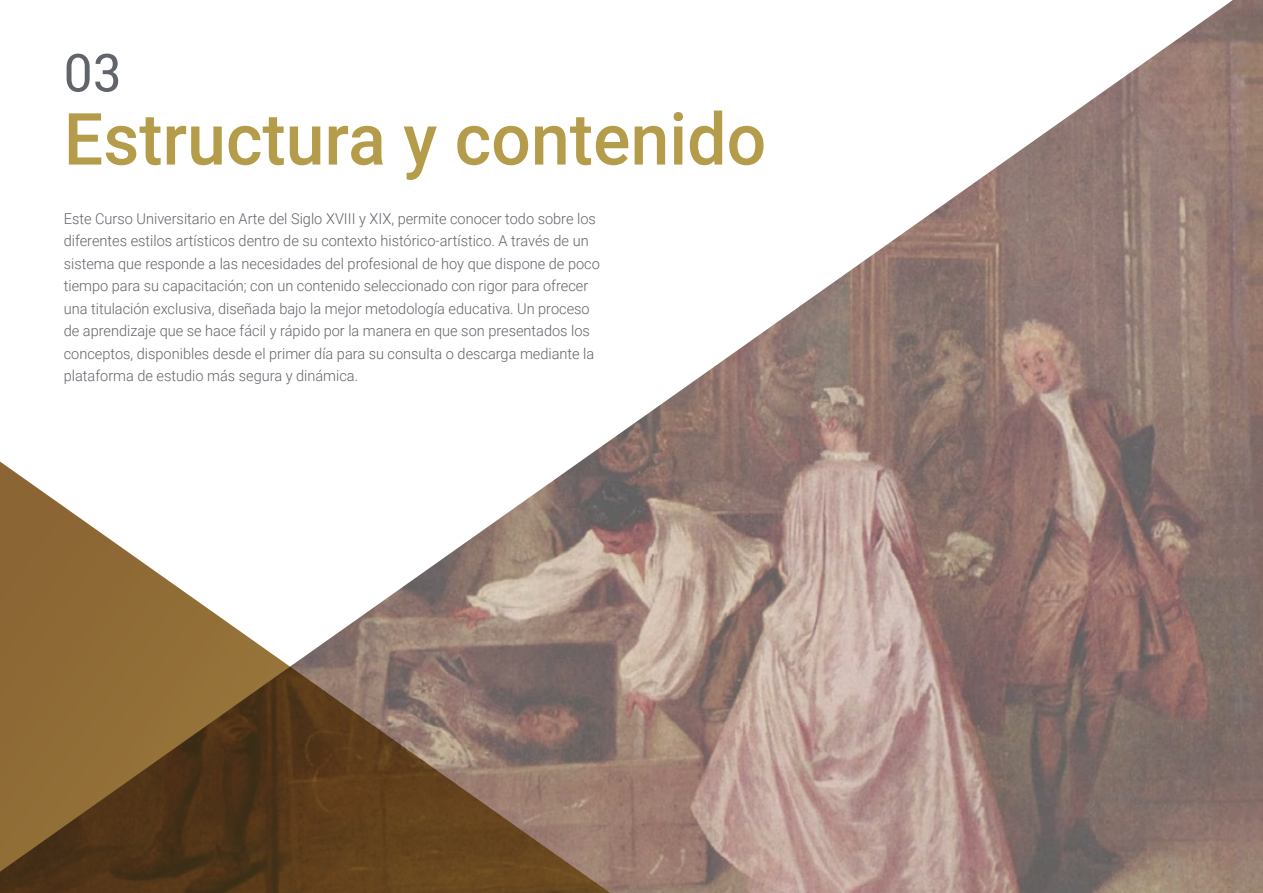
<style>
.page{position:relative;width:1263px;height:893px;background:#fff}
.page>*{position:absolute;margin:0;border:0;box-sizing:border-box;transform-origin:0 0}
.t1{font:500 72px "Roboto";color:#b49c4b}
.t2{font:52.5px "Roboto";color:#61646a}
.t3{font:300 15px/22.5px "Roboto";color:#61646a}
</style>
<div class="page">
<img style="left:602px;top:0;width:661px;height:893px">
<svg style="left:0;top:446px;width:640px;height:447px"></svg>
<h2 class="t2" style="left:64px;top:36px;width:59px">03</h2>
<h1 class="t1" style="left:64px;top:89px;width:704px">Estructura y contenido</h1>
<p class="t3" style="left:64px;top:207px;width:538px">Este Curso Universitario en Arte del Siglo XVIII y XIX, permite conocer todo sobre los diferentes estilos artísticos dentro de su contexto histórico-artístico. A través de un sistema que responde a las necesidades del profesional de hoy que dispone de poco tiempo para su capacitación; con un contenido seleccionado con rigor para ofrecer una titulación exclusiva, diseñada bajo la mejor metodología educativa. Un proceso de aprendizaje que se hace fácil y rápido por la manera en que son presentados los conceptos, disponibles desde el primer día para su consulta o descarga mediante la plataforma de estudio más segura y dinámica.</p>
</div>
